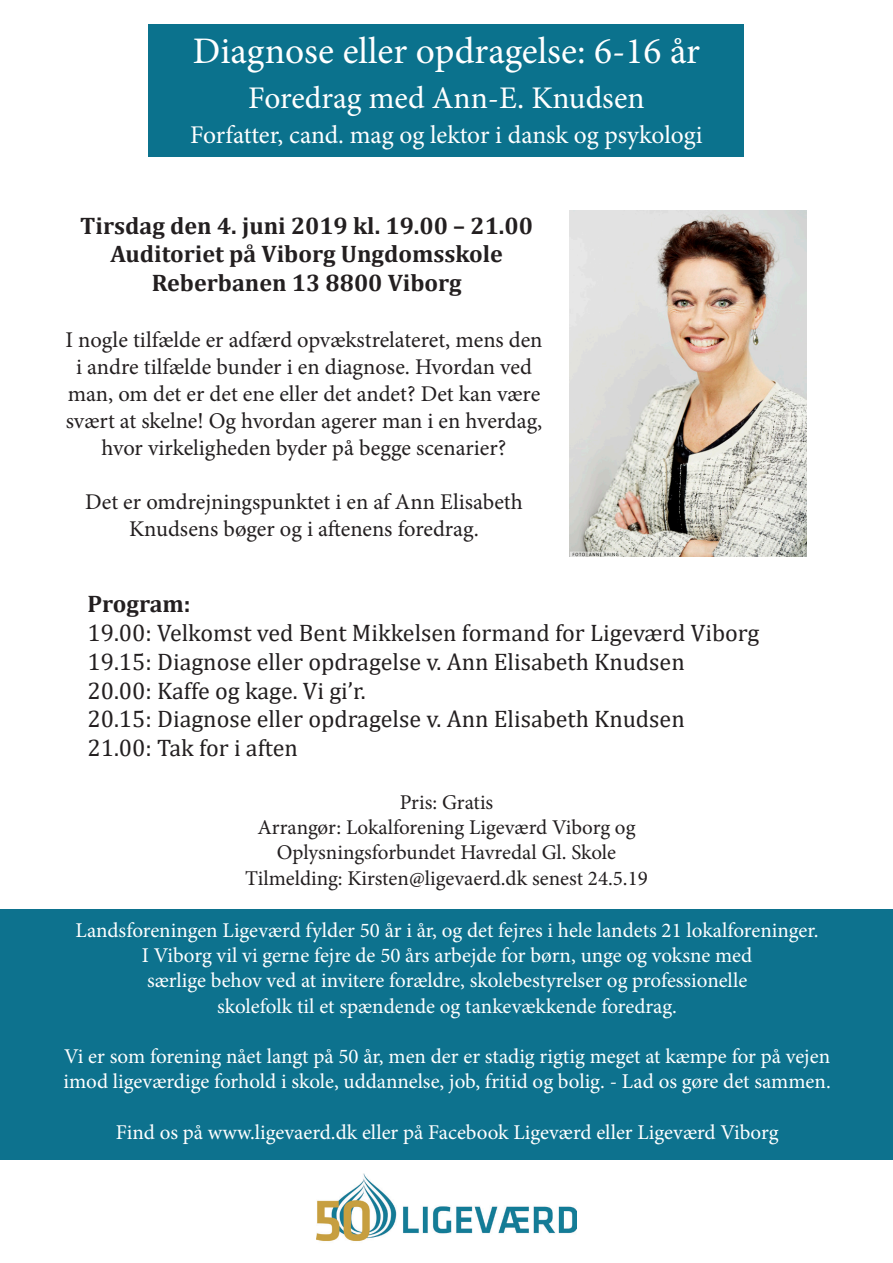
<style>
.page{position:relative;width:893px;height:1263px;background:#fff}
.page>*{position:absolute;margin:0;border:0;box-sizing:border-box;transform-origin:0 0}
.t1{font:37.5px "Minion Pro";color:#fff}
.t2{font:31.5px "Minion Pro";letter-spacing:-.005em;color:#fff}
.t3{font:25.5px "Minion Pro";letter-spacing:-.005em;color:#fff}
.t4{font:24px "Cambria";color:#231f20}
.t5{font:700 24px "Cambria";color:#231f20}
.t6{font:22.5px/27px "Minion Pro";color:#231f20;text-align:center}
.t7{font:21px/25.2px "Minion Pro";color:#fff;text-align:center}
.t8{font:21px/25.2px "Minion Pro";color:#231f20;text-align:center}
</style>
<div class="page">
<div style="left:149px;top:24px;width:595px;height:133px;background:#0b728d"></div>
<div style="left:0;top:909px;width:893px;height:251px;background:#0d728e"></div>
<img style="left:317px;top:1174px;width:259px;height:67px">
<img style="left:569px;top:210px;width:237px;height:347px">
<p class="t1" style="left:193px;top:26px;width:509px">Diagnose eller opdragelse: 6-16 år</p>
<p class="t2" style="left:248px;top:77px;width:398px">Foredrag med Ann-E. Knudsen</p>
<p class="t3" style="left:190px;top:118px;width:514px">Forfatter, cand. mag og lektor i dansk og psykologi</p>
<p class="t5" style="left:80px;top:209px;width:454px">Tirsdag den 4. juni 2019 kl. 19.00 – 21.00</p>
<p class="t5" style="left:110px;top:237px;width:394px">Auditoriet på Viborg Ungdomsskole</p>
<p class="t5" style="left:152px;top:266px;width:311px">Reberbanen 13 8800 Viborg</p>
<p class="t6" style="left:65px;top:326px;width:479px">I nogle tilfælde er adfærd opvækstrelateret, mens den i andre tilfælde bunder i en diagnose. Hvordan ved man, om det er det ene eller det andet? Det kan være svært at skelne! Og hvordan agerer man i en hverdag, hvor virkeligheden byder på begge scenarier?</p>
<p class="t6" style="left:85px;top:488px;width:439px">Det er omdrejningspunktet i en af Ann Elisabeth<br>Knudsens bøger og i aftenens foredrag.</p>
<p class="t5" style="left:87px;top:587px;width:105px">Program:</p>
<p class="t4" style="left:87px;top:619px;width:673px">19.00: Velkomst ved Bent Mikkelsen formand for Ligeværd Viborg</p>
<p class="t4" style="left:87px;top:647px;width:599px">19.15: Diagnose eller opdragelse v. Ann Elisabeth Knudsen</p>
<p class="t4" style="left:87px;top:676px;width:280px">20.00: Kaffe og kage. Vi gi’r.</p>
<p class="t4" style="left:87px;top:705px;width:599px">20.15: Diagnose eller opdragelse v. Ann Elisabeth Knudsen</p>
<p class="t4" style="left:87px;top:734px;width:212px">21.00: Tak for i aften</p>
<p class="t8" style="left:400px;top:790px;width:95px">Pris: Gratis</p>
<p class="t8" style="left:257px;top:815px;width:379px">Arrangør: Lokalforening Ligeværd Viborg og<br>Oplysningsforbundet Havredal Gl. Skole</p>
<p class="t8" style="left:245px;top:865px;width:404px">Tilmelding: Kirsten@ligevaerd.dk senest 24.5.19</p>
<p class="t7" style="left:76px;top:918px;width:745px">Landsforeningen Ligeværd fylder 50 år i år, og det fejres i hele landets 21 lokalforeninger.</p>
<p class="t7" style="left:142px;top:943px;width:612px">I Viborg vil vi gerne fejre de 50 års arbejde for børn, unge og voksne med særlige behov ved at invitere forældre, skolebestyrelser og professionelle skolefolk til et spændende og tankevækkende foredrag.</p>
<p class="t7" style="left:63px;top:1044px;width:769px;text-align:left">Vi er som forening nået langt på 50 år, men der er stadig rigtig meget at kæmpe for på vejen imod ligeværdige forhold i skole, uddannelse, job, fritid og bolig. - Lad os gøre det sammen.</p>
<p class="t7" style="left:116px;top:1119px;width:664px">Find os på www.ligevaerd.dk eller på Facebook Ligeværd eller Ligeværd Viborg</p>
</div>
